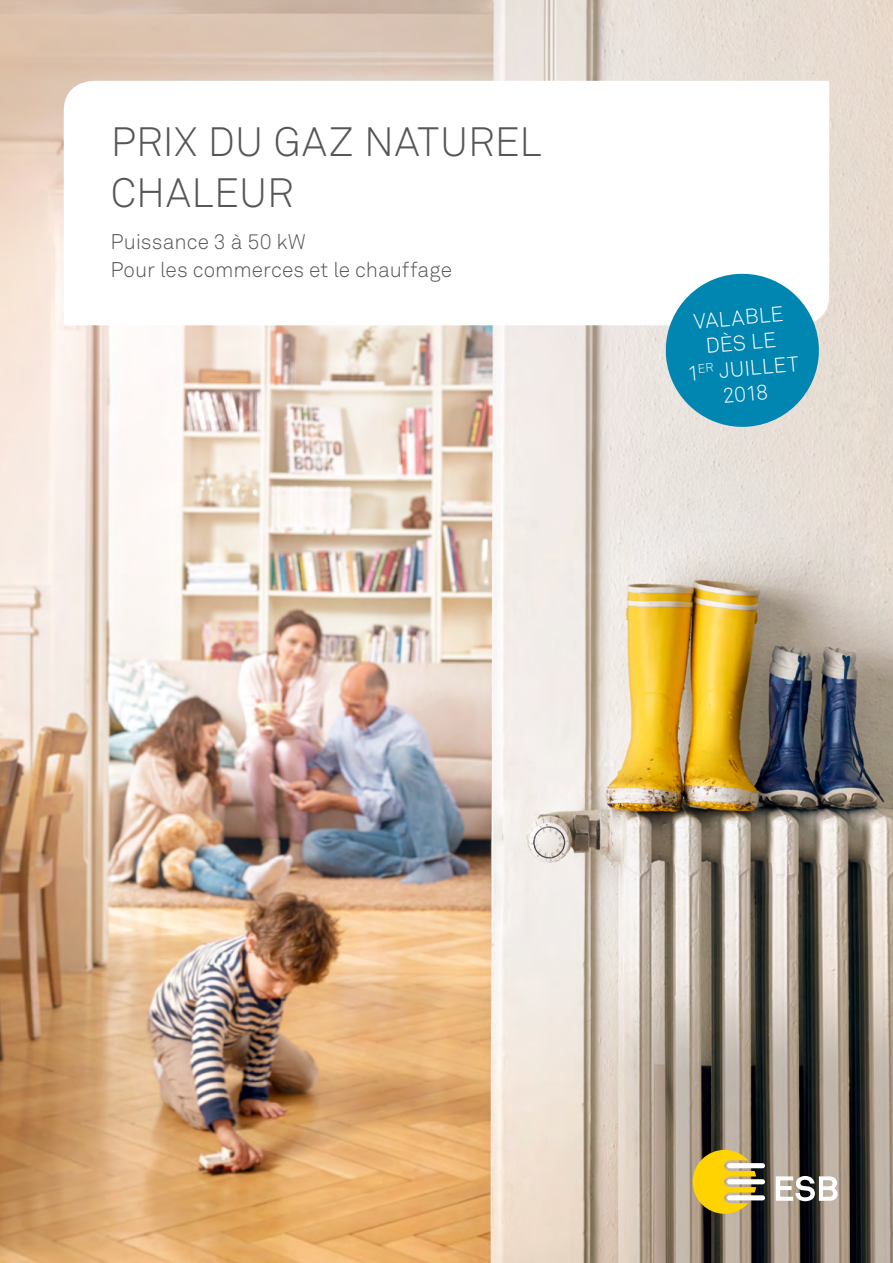
<style>
.page{position:relative;width:893px;height:1263px;background:#fff}
.page>*{position:absolute;margin:0;border:0;box-sizing:border-box;transform-origin:0 0}
.t1{font:300 40.5px/51px "Akkurat Pro";letter-spacing:.01em;color:#565655}
.t2{font:300 21px/28.5px "Akkurat Pro";color:#565655}
.t3{font:300 21px/25.5px "Akkurat Pro";color:#fff;text-align:center}
</style>
<div class="page">
<img style="left:0;top:0;width:893px;height:1263px">
<svg style="left:776px;top:1176px;width:61px;height:25px"></svg>
<svg style="left:693px;top:1150px;width:72px;height:64px;background:#c2a630"></svg>
<div style="left:727px;top:1179px;width:38px;height:5px;background:#fff;border-radius:3px"></div>
<div style="left:727px;top:1195px;width:38px;height:5px;background:#fff;border-radius:3px"></div>
<svg style="left:64px;top:81px;width:765px;height:244px"></svg>
<svg style="left:662px;top:270px;width:160px;height:160px;background:#44a3c1"></svg>
<h1 class="t1" style="left:111px;top:117px;width:432px">PRIX DU GAZ NATUREL<br>CHALEUR</h1>
<p class="t2" style="left:111px;top:227px;width:343px">Puissance 3 à 50 kW<br>Pour les commerces et le chauffage</p>
<p class="t3" style="left:682px;top:310px;width:113px;rotate:-5deg">VALABLE<br>DÈS LE<br>1<sup>ER</sup> JUILLET<br>2018</p>
</div>
